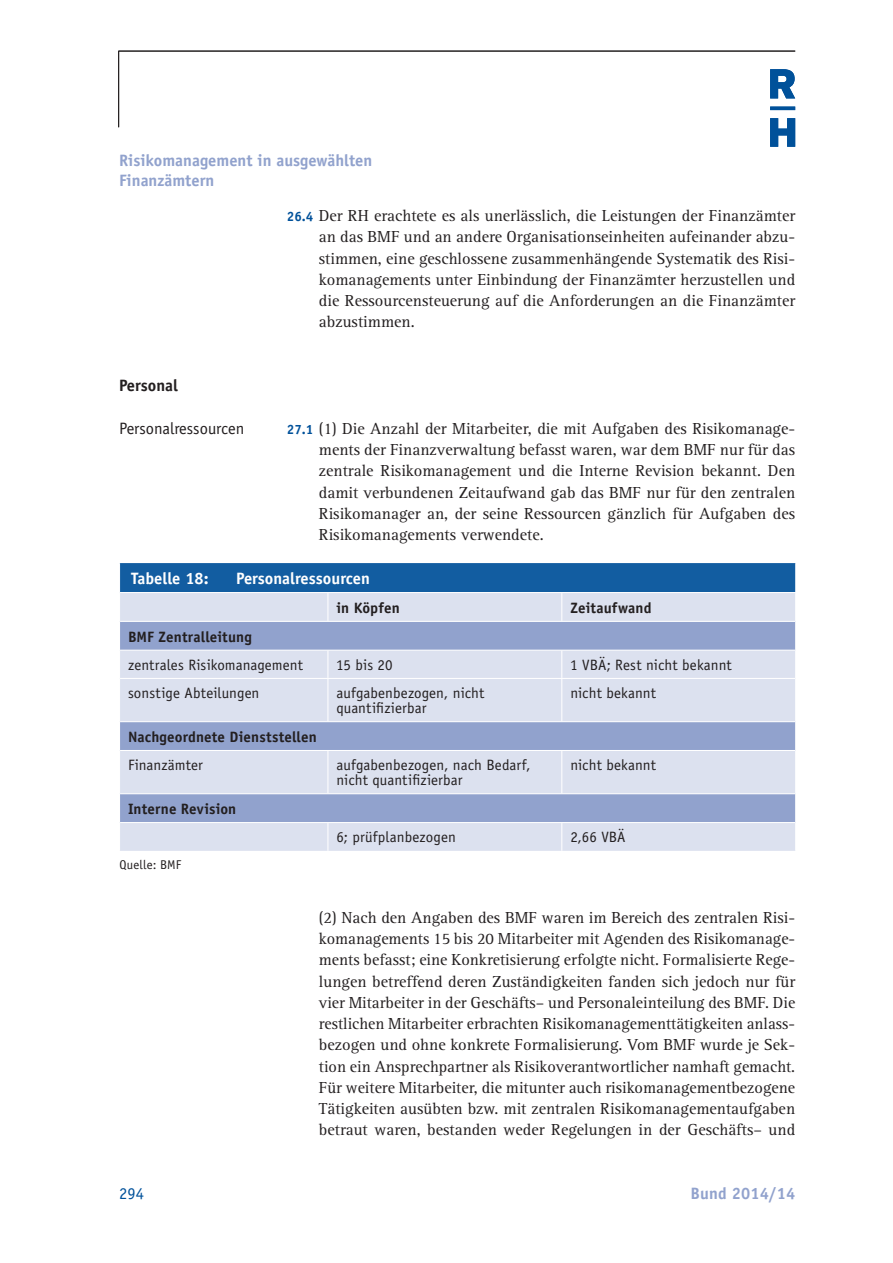
<style>
.page{position:relative;width:893px;height:1263px;background:#fff}
.page>*{position:absolute;margin:0;border:0;box-sizing:border-box;transform-origin:0 0}
.t1{font:16.5px/21.3px "Rotis Serif";color:#231f20;text-align:justify}
.t2{font:700 16.5px/19.8px "Officina Sans";color:#91a2cd}
.t3{font:700 16.5px "Officina Sans";color:#fff}
.t4{font:16.5px "Officina Sans";color:#231f20}
.t5{font:700 16.5px "Officina Sans";color:#231f20}
.t6{font:16.5px "Officina Sans";color:#00519a}
.t7{font:15px/15px "Officina Sans";letter-spacing:.005em;color:#231f20}
.t8{font:700 15px "Officina Sans";letter-spacing:.01em;color:#231f20}
.t9{font:12.75px "Officina Sans";letter-spacing:.015em;color:#231f20}
.s1{font-family:"Officina Sans";font-weight:700;font-size:13.5px;color:#00519a}
</style>
<div class="page">
<hr style="left:119px;top:51px;width:676px;height:1px;background:#231f20">
<hr style="left:118px;top:51px;width:1px;height:76px;background:#231f20">
<svg style="left:770px;top:69px;width:25px;height:78px"></svg>
<div style="left:120px;top:563px;width:676px;height:30px;background:#125da1"></div>
<div style="left:120px;top:593px;width:675px;height:258px;background:#dce1ef"></div>
<svg style="left:120px;top:622px;width:675px;height:200px;background:#bcc6e0"></svg>
<svg style="left:561px;top:593px;width:1px;height:28px"></svg>
<svg style="left:561px;top:651px;width:1px;height:27px"></svg>
<hr style="left:561px;top:679px;width:1px;height:42px;background:#fff">
<hr style="left:561px;top:751px;width:1px;height:42px;background:#fff">
<svg style="left:561px;top:823px;width:1px;height:28px"></svg>
<svg style="left:327px;top:593px;width:1px;height:28px"></svg>
<svg style="left:327px;top:651px;width:1px;height:27px"></svg>
<hr style="left:327px;top:679px;width:1px;height:42px;background:#fff">
<hr style="left:327px;top:751px;width:1px;height:42px;background:#fff">
<svg style="left:327px;top:823px;width:1px;height:28px"></svg>
<hr style="left:120px;top:678px;width:675px;height:1px;background:#fff">
<hr style="left:119px;top:592px;width:677px;height:1px;background:#fff">
<hr style="left:120px;top:621px;width:675px;height:1px;background:#fff">
<hr style="left:120px;top:650px;width:675px;height:1px;background:#fff">
<svg style="left:795px;top:563px;width:1px;height:87px"></svg>
<hr style="left:120px;top:721px;width:675px;height:1px;background:#fff">
<hr style="left:120px;top:750px;width:675px;height:1px;background:#fff">
<svg style="left:795px;top:722px;width:1px;height:29px"></svg>
<hr style="left:120px;top:793px;width:675px;height:1px;background:#fff">
<hr style="left:120px;top:822px;width:675px;height:1px;background:#fff">
<svg style="left:795px;top:794px;width:1px;height:29px"></svg>
<p class="t2" style="left:119px;top:150px;width:255px">Risikomanagement in ausgewählten<br>Finanzämtern</p>
<p class="t1" style="left:319px;top:205px;width:478px;text-indent:-32px"><span class="s1">26.4</span> Der RH erachtete es als unerlässlich, die Leistungen der Finanzämter an das BMF und an andere Organisationseinheiten aufeinander abzu&shy;stimmen, eine geschlossene zusammenhängende Systematik des Risi&shy;komanagements unter Einbindung der Finanzämter herzustellen und die Ressourcensteuerung auf die Anforderungen an die Finanzämter abzustimmen.</p>
<p class="t5" style="left:119px;top:375px;width:61px">Personal</p>
<p class="t4" style="left:119px;top:419px;width:127px">Personalressourcen</p>
<p class="t1" style="left:319px;top:418px;width:478px;text-indent:-32px"><span class="s1">27.1</span> (1) Die Anzahl der Mitarbeiter, die mit Aufgaben des Risikomanage&shy;ments der Finanzverwaltung befasst waren, war dem BMF nur für das zentrale Risikomanagement und die Interne Revision bekannt. Den damit verbundenen Zeitaufwand gab das BMF nur für den zentralen Risikomanager an, der seine Ressourcen gänzlich für Aufgaben des Risikomanagements verwendete.</p>
<p class="t3" style="left:131px;top:568px;width:79px">Tabelle 18:</p>
<p class="t3" style="left:236px;top:568px;width:135px">Personalressourcen</p>
<p class="t8" style="left:336px;top:598px;width:65px">in Köpfen</p>
<p class="t8" style="left:570px;top:598px;width:83px">Zeitaufwand</p>
<p class="t8" style="left:128px;top:627px;width:125px">BMF Zentralleitung</p>
<p class="t7" style="left:128px;top:657px;width:176px">zentrales Risikomanagement</p>
<p class="t7" style="left:336px;top:657px;width:58px">15 bis 20</p>
<p class="t7" style="left:570px;top:657px;width:163px">1 VBÄ; Rest nicht bekannt</p>
<p class="t7" style="left:128px;top:686px;width:133px">sonstige Abteilungen</p>
<p class="t7" style="left:336px;top:686px;width:149px">aufgabenbezogen, nicht quantifizierbar</p>
<p class="t7" style="left:570px;top:686px;width:87px">nicht bekannt</p>
<p class="t8" style="left:128px;top:728px;width:190px">Nachgeordnete Dienststellen</p>
<p class="t7" style="left:128px;top:758px;width:76px">Finanzämter</p>
<p class="t7" style="left:336px;top:758px;width:196px">aufgabenbezogen, nach Bedarf, nicht quantifizierbar</p>
<p class="t7" style="left:570px;top:758px;width:87px">nicht bekannt</p>
<p class="t8" style="left:128px;top:800px;width:110px">Interne Revision</p>
<p class="t7" style="left:336px;top:830px;width:121px">6; prüfplanbezogen</p>
<p class="t7" style="left:570px;top:830px;width:57px">2,66 VBÄ</p>
<p class="t9" style="left:120px;top:857px;width:63px">Quelle: BMF</p>
<p class="t1" style="left:319px;top:907px;width:478px">(2) Nach den Angaben des BMF waren im Bereich des zentralen Risi&shy;komanagements 15 bis 20 Mitarbeiter mit Agenden des Risikomanage&shy;ments befasst; eine Konkretisierung erfolgte nicht. Formalisierte Rege&shy;lungen betreffend deren Zuständigkeiten fanden sich jedoch nur für vier Mitarbeiter in der Geschäfts– und Personaleinteilung des BMF. Die restlichen Mitarbeiter erbrachten Risikomanagementtätigkeiten anlass&shy;bezogen und ohne konkrete Formalisierung. Vom BMF wurde je Sek&shy;tion ein Ansprechpartner als Risikoverantwortlicher namhaft gemacht.<br>Für weitere Mitarbeiter, die mitunter auch risikomanagementbezogene Tätigkeiten ausübten bzw. mit zentralen Risikomanagementaufgaben betraut waren, bestanden weder Regelungen in der Geschäfts– und</p>
<p class="t6" style="left:119px;top:1184px;width:27px">294</p>
<p class="t2" style="left:690px;top:1183px;width:106px">Bund 2014/14</p>
</div>
